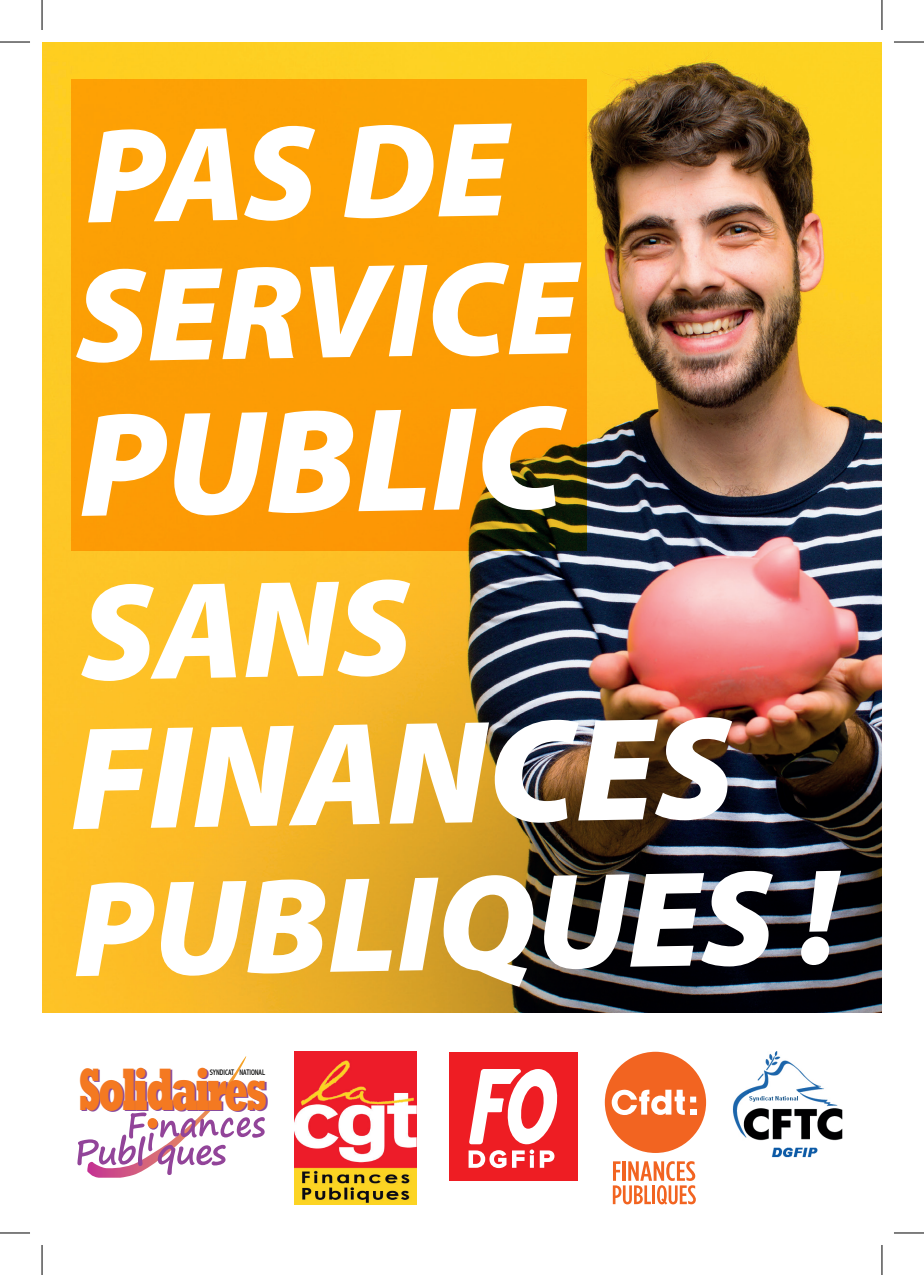
<style>
.page{position:relative;width:924px;height:1275px;background:#fff}
.page>*{position:absolute;margin:0;border:0;box-sizing:border-box;transform-origin:0 0}
.t1{font:italic 900 149px "Myriad Pro";color:#fff}
.t2{font:italic 900 147.6px "Myriad Pro";color:#fff}
.t3{font:italic 900 139px "Myriad Pro";color:#fff}
.t4{font:italic 900 136.8px "Myriad Pro";color:#fff}
.t5{font:italic 900 136px "Myriad Pro";color:#fff}
.t6{font:italic 900 134.6px "Myriad Pro";color:#fff}
.t7{font:800 60px "Astute Black S Si";letter-spacing:-.07em;color:#f47921;scale:.59 1}
.t8{font:condensed 8px "Abadi";color:#000001;scale:.9 1}
</style>
<div class="page">
<img style="left:42px;top:42px;width:839px;height:971px">
<div style="left:71px;top:79px;width:515px;height:471px;background:#fc9e05"></div>
<svg style="left:77px;top:1056px;width:188px;height:121px"></svg>
<svg style="left:148px;top:1119px;width:10px;height:10px"></svg>
<div style="left:147px;top:1118px;width:10px;height:10px;background:#f47921;border-radius:50%"></div>
<div style="left:604px;top:1051px;width:101px;height:102px;background:#f26421;border-radius:50%"></div>
<svg style="left:690px;top:1096px;width:6px;height:6px"></svg>
<div style="left:689px;top:1108px;width:7px;height:6px;background:#fff"></div>
<svg style="left:611px;top:1089px;width:73px;height:26px"></svg>
<svg style="left:612px;top:1161px;width:83px;height:43px"></svg>
<img style="left:732px;top:1051px;width:111px;height:107px">
<div style="left:449px;top:1051px;width:128px;height:129px;background:#ee1d23"></div>
<svg style="left:468px;top:1069px;width:90px;height:99px"></svg>
<img style="left:294px;top:1051px;width:122px;height:153px">
<hr style="left:0;top:42px;width:30px;height:1px;background:#000">
<hr style="left:893px;top:42px;width:30px;height:1px;background:#000">
<hr style="left:0;top:1232px;width:30px;height:1px;background:#000">
<hr style="left:893px;top:1232px;width:30px;height:1px;background:#000">
<hr style="left:42px;top:0;width:1px;height:30px;background:#000">
<hr style="left:42px;top:1245px;width:1px;height:30px;background:#000">
<hr style="left:881px;top:0;width:1px;height:30px;background:#000">
<hr style="left:881px;top:1245px;width:1px;height:30px;background:#000">
<h3 class="t5" style="left:84px;top:86px;width:425px;rotate:-1deg">PAS DE</h3>
<h3 class="t6" style="left:74px;top:227px;width:504px;rotate:-1deg">SERVICE</h3>
<h1 class="t1" style="left:77px;top:367px;width:486px;rotate:-1deg">PUBLIC</h1>
<h3 class="t3" style="left:79px;top:540px;width:331px;rotate:-1deg">SANS</h3>
<h2 class="t2" style="left:68px;top:681px;width:664px;rotate:-1deg">FINANCES</h2>
<h3 class="t4" style="left:71px;top:839px;width:766px;rotate:-1deg">PUBLIQUES !</h3>
<p class="t7" style="left:79px;top:1052px;width:321px">Solidaires</p>
<p class="t8" style="left:209px;top:1067px;width:63px">SYNDICAT NATIONAL</p>
</div>
